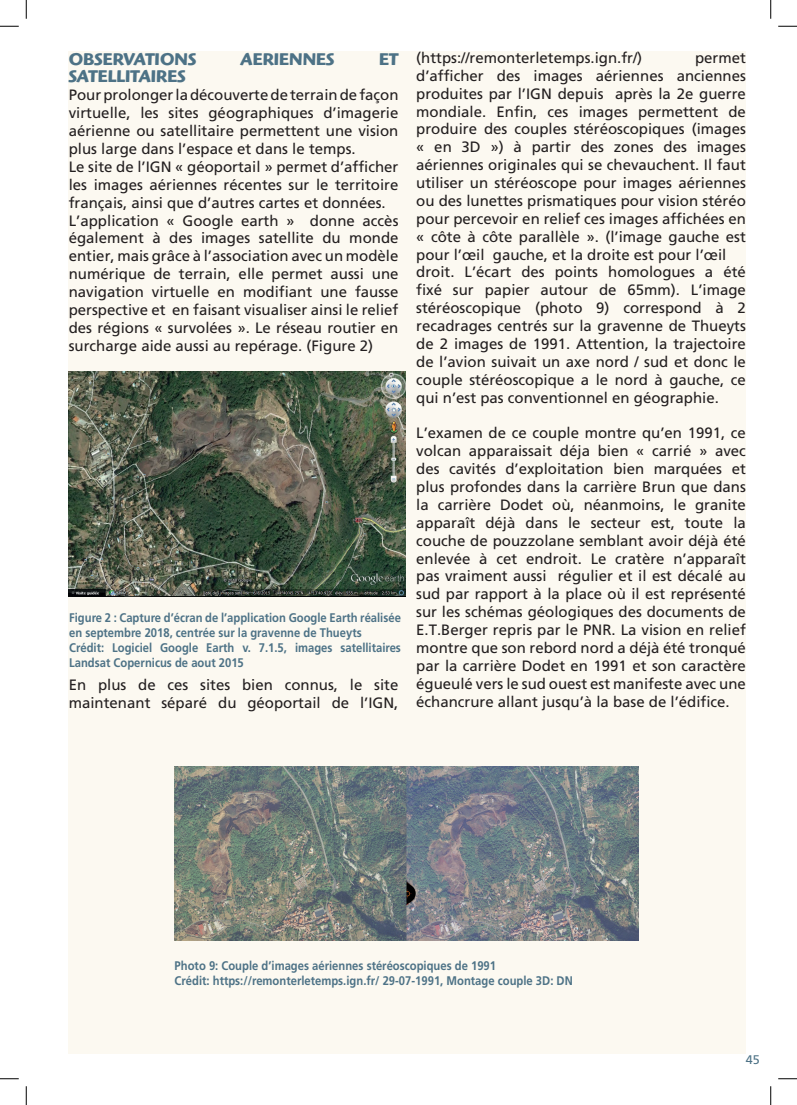
<style>
.page{position:relative;width:797px;height:1105px;background:#fff}
.page>*{position:absolute;margin:0;border:0;box-sizing:border-box;transform-origin:0 0}
.t1{font:700 17.5px "Highlander";color:#4d7286}
.t2{font:15px/17.9px "Frutiger";color:#231f20}
.t3{font:700 12.5px/15px "Frutiger";color:#4d7286;scale:.9 1}
.t4{font:12.5px "Frutiger";color:#4d7286}
</style>
<div class="page">
<div style="left:69px;top:51px;width:677px;height:1003px;background:#fcf9f1"></div>
<img style="left:69px;top:372px;width:336px;height:224px">
<img style="left:174px;top:767px;width:464px;height:173px">
<svg style="left:0;top:25px;width:19px;height:2px"></svg>
<svg style="left:778px;top:25px;width:19px;height:2px"></svg>
<svg style="left:0;top:1078px;width:19px;height:1px"></svg>
<svg style="left:778px;top:1078px;width:19px;height:1px"></svg>
<svg style="left:25px;top:0;width:2px;height:19px"></svg>
<svg style="left:25px;top:1086px;width:2px;height:19px"></svg>
<svg style="left:770px;top:0;width:1px;height:19px"></svg>
<svg style="left:770px;top:1086px;width:1px;height:19px"></svg>
<p class="t1" style="left:69px;top:48px;width:129px">OBSERVATIONS</p>
<p class="t1" style="left:241px;top:48px;width:95px">AERIENNES</p>
<p class="t1" style="left:379px;top:48px;width:21px">ET</p>
<p class="t1" style="left:69px;top:66px;width:118px">SATELLITAIRES</p>
<p class="t2" style="left:69px;top:86px;width:331px">Pour prolonger la découverte de terrain de façon virtuelle, les sites géographiques d’imagerie aérienne ou satellitaire permettent une vision plus large dans l’espace et dans le temps.<br>Le site de l’IGN « géoportail » permet d’afficher les images aériennes récentes sur le territoire français, ainsi que d’autres cartes et données.<br>L’application « Google earth » donne accès également à des images satellite du monde entier, mais grâce à l’association avec un modèle numérique de terrain, elle permet aussi une navigation virtuelle en modifiant une fausse perspective et en faisant visualiser ainsi le relief des régions « survolées ». Le réseau routier en surcharge aide aussi au repérage. (Figure 2)</p>
<p class="t3" style="left:69px;top:610px;width:370px">Figure 2 : Capture d’écran de l’application Google Earth réalisée en septembre 2018, centrée sur la gravenne de Thueyts<br>Crédit: Logiciel Google Earth v. 7.1.5, images satellitaires Landsat Copernicus de aout 2015</p>
<p class="t2" style="left:69px;top:676px;width:331px">En plus de ces sites bien connus, le site maintenant séparé du géoportail de l’IGN,</p>
<p class="t2" style="left:416px;top:49px;width:227px">(https://remonterletemps.ign.fr/)</p>
<p class="t2" style="left:416px;top:49px;width:331px;text-indent:279px">permet d’afficher des images aériennes anciennes produites par l’IGN depuis après la 2e guerre mondiale. Enfin, ces images permettent de produire des couples stéréoscopiques (images « en 3D ») à partir des zones des images aériennes originales qui se chevauchent. Il faut utiliser un stéréoscope pour images aériennes ou des lunettes prismatiques pour vision stéréo pour percevoir en relief ces images affichées en « côte à côte parallèle ». (l’image gauche est pour l’œil gauche, et la droite est pour l’œil droit. L’écart des points homologues a été fixé sur papier autour de 65mm). L’image stéréoscopique (photo 9) correspond à 2 recadrages centrés sur la gravenne de Thueyts de 2 images de 1991. Attention, la trajectoire de l’avion suivait un axe nord / sud et donc le couple stéréoscopique a le nord à gauche, ce qui n’est pas conventionnel en géographie.</p>
<p class="t2" style="left:416px;top:424px;width:331px;text-align:justify">L’examen de ce couple montre qu’en 1991, ce volcan apparaissait déja bien « carrié » avec des cavités d’exploitation bien marquées et plus profondes dans la carrière Brun que dans la carrière Dodet où, néanmoins, le granite apparaît déjà dans le secteur est, toute la couche de pouzzolane semblant avoir déjà été enlevée à cet endroit. Le cratère n’apparaît pas vraiment aussi régulier et il est décalé au sud par rapport à la place où il est représenté sur les schémas géologiques des documents de E.T.Berger repris par le PNR. La vision en relief montre que son rebord nord a déjà été tronqué par la carrière Dodet en 1991 et son caractère égueulé vers le sud ouest est manifeste avec une échancrure allant jusqu’à la base de l’édifice.</p>
<p class="t3" style="left:175px;top:958px;width:444px">Photo 9: Couple d’images aériennes stéréoscopiques de 1991<br>Crédit: https://remonterletemps.ign.fr/ 29-07-1991, Montage couple 3D: DN</p>
<p class="t4" style="left:746px;top:1052px;width:15px">45</p>
</div>
